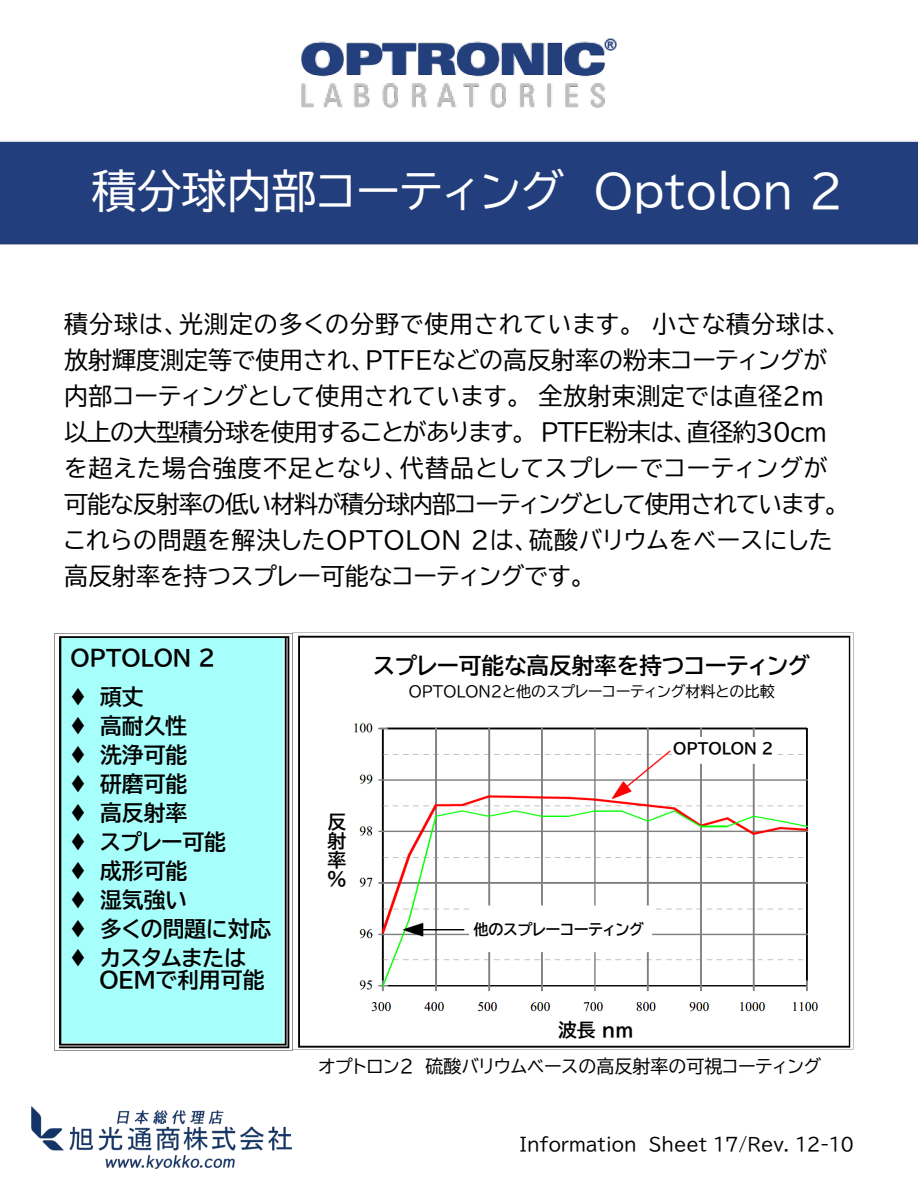
<style>
.page{position:relative;width:918px;height:1188px;background:#fff}
.page>*{position:absolute;margin:0;border:0;box-sizing:border-box;transform-origin:0 0}
.t1{font:45px "BIZ UDP Gothic";color:#fff}
.t2{font:24px/36px "BIZ UDP Gothic";color:#000}
.t3{font:22.5px "BIZ UDP Gothic Bold";color:#000}
.t4{font:21.75px/29.1px "BIZ UDP Gothic Bold";color:#000}
.t5{font:18.75px/18.8px "BIZ UDP Gothic Bold";color:#000;text-align:justify}
.t6{font:18px "BIZ UDP Gothic";color:#000}
.t7{font:15px "BIZ UDP Gothic";color:#000}
.t8{font:15px "BIZ UDP Gothic Bold";color:#000}
</style>
<div class="page">
<img style="left:0;top:38px;width:918px;height:207px">
<img style="left:293px;top:632px;width:561px;height:417px">
<img style="left:59px;top:636px;width:231px;height:413px">
<div style="left:62px;top:638px;width:221px;height:405px;background:#a7fffc"></div>
<img style="left:31px;top:1107px;width:261px;height:62px">
<h1 class="t1" style="left:92px;top:169px;width:753px">積分球内部コーティング Optolon 2</h1>
<p class="t2" style="left:64px;top:306px;width:778px">積分球は、光測定の多くの分野で使用されています。 小さな積分球は、放射輝度測定等で使用され、PTFEなどの高反射率の粉末コーティングが内部コーティングとして使用されています。 全放射束測定では直径2m以上の大型積分球を使用することがあります。 PTFE粉末は、直径約30cmを超えた場合強度不足となり、代替品としてスプレーでコーティングが可能な反射率の低い材料が積分球内部コーティングとして使用されています。これらの問題を解決したOPTOLON 2は、硫酸バリウムをベースにした高反射率を持つスプレー可能なコーティングです。</p>
<p class="t4" style="left:70px;top:638px;width:146px;line-height:38.7px">OPTOLON 2 ♦ 頑丈</p>
<p class="t4" style="left:70px;top:711px;width:203px">♦ 高耐久性<br>♦ 洗浄可能<br>♦ 研磨可能<br>♦ 高反射率<br>♦ スプレー可能<br>♦ 成形可能<br>♦ 湿気強い<br>♦ 多くの問題に対応♦ カスタムまたは</p>
<p class="t4" style="left:99px;top:965px;width:167px">OEMで利用可能</p>
<p class="t3" style="left:374px;top:654px;width:438px">スプレー可能な高反射率を持つコーティング</p>
<p class="t7" style="left:409px;top:684px;width:367px">OPTOLON2と他のスプレーコーティング材料との比較</p>
<p class="t5" style="left:327px;top:813px;width:20px">反射率％</p>
<p class="t8" style="left:673px;top:741px;width:101px">OPTOLON 2</p>
<p class="t8" style="left:473px;top:922px;width:172px">他のスプレーコーティング</p>
<p class="t5" style="left:558px;top:1021px;width:77px">波長 nm</p>
<p class="t6" style="left:319px;top:1057px;width:504px">オプトロン2 硫酸バリウムベースの高反射率の可視コーティング</p>
<p class="t6" style="left:520px;top:1135px;width:336px">Information Sheet 17/Rev. 12-10</p>
</div>
